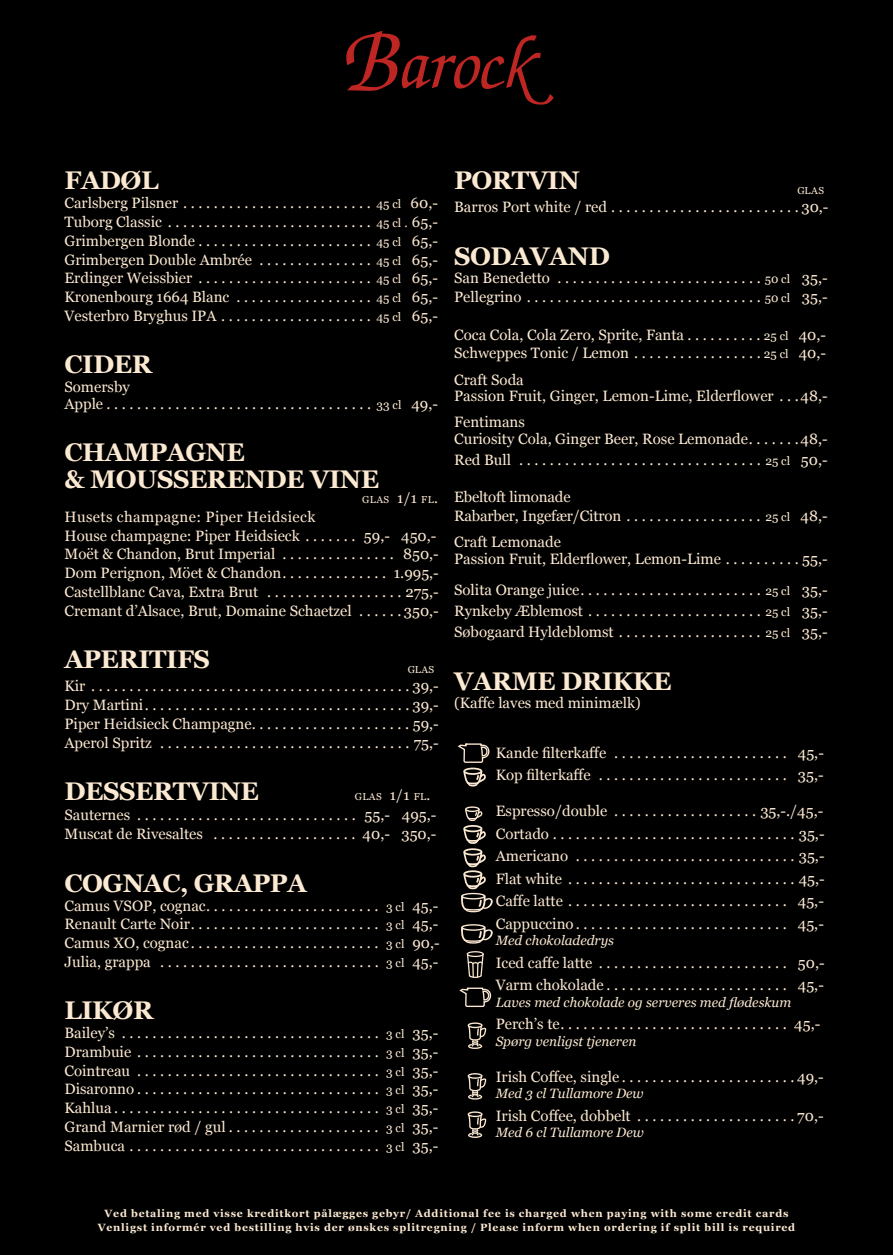
<style>
.page{position:relative;width:893px;height:1255px;background:#fff}
.page>*{position:absolute;margin:0;border:0;box-sizing:border-box;transform-origin:0 0}
.t1{font:700 25.5px/27px "Georgia";letter-spacing:-.02em;color:#fce9d2}
.t2{font:15px/18.8px "Georgia";color:#fce9d2}
.t3{font:italic 13.5px "Georgia";color:#fce9d2}
.t4{font:700 10.5px/13.8px "Georgia";letter-spacing:.07em;color:#fce9d2;text-align:center}
.t5{font:10.05px "Georgia";letter-spacing:.035em;color:#fce9d2}
.s1{font-size:12px}
.s2{font-size:14.4px}
</style>
<div class="page">
<div style="left:0;top:0;width:893px;height:1254px;background:#000"></div>
<svg style="left:467px;top:951px;width:17px;height:26px"></svg>
<svg style="left:468px;top:1022px;width:19px;height:26px"></svg>
<svg style="left:461px;top:924px;width:32px;height:19px"></svg>
<svg style="left:468px;top:1073px;width:19px;height:26px"></svg>
<svg style="left:468px;top:1111px;width:19px;height:26px"></svg>
<svg style="left:459px;top:987px;width:33px;height:20px"></svg>
<svg style="left:457px;top:743px;width:33px;height:43px"></svg>
<svg style="left:461px;top:806px;width:32px;height:106px"></svg>
<svg style="left:346px;top:31px;width:208px;height:74px"></svg>
<h1 class="t1" style="left:64px;top:166px;width:96px">FADØL</h1>
<p class="t2" style="left:64px;top:193px;width:375px;text-align:justify">Carlsberg Pilsner . . . . . . . . . . . . . . . . . . . . . . . . . <span class="s1">45 cl</span> 60,- Tuborg Classic . . . . . . . . . . . . . . . . . . . . . . . . . . . <span class="s1">45 cl .</span> 65,- Grimbergen Blonde . . . . . . . . . . . . . . . . . . . . . . . <span class="s1">45 cl</span> 65,- Grimbergen Double Ambrée . . . . . . . . . . . . . . . <span class="s1">45 cl</span> 65,- Erdinger Weissbier . . . . . . . . . . . . . . . . . . . . . . . <span class="s1">45 cl</span> 65,- Kronenbourg 1664 Blanc . . . . . . . . . . . . . . . . . . <span class="s1">45 cl</span> 65,- Vesterbro Bryghus IPA . . . . . . . . . . . . . . . . . . . . <span class="s1">45 cl</span> 65,-</p>
<h1 class="t1" style="left:64px;top:349px;width:89px">CIDER</h1>
<p class="t2" style="left:64px;top:378px;width:375px;line-height:16.5px">Somersby<br>Apple . . . . . . . . . . . . . . . . . . . . . . . . . . . . . . . . . . . <span class="s1">33 cl</span> 49,-</p>
<h1 class="t1" style="left:64px;top:437px;width:316px">CHAMPAGNE<br>&amp; MOUSSERENDE VINE</h1>
<p class="t5" style="left:362px;top:492px;width:77px">GLAS <span class="s2">1/1</span> FL<span class="s2">.</span></p>
<p class="t2" style="left:64px;top:506px;width:376px">Husets champagne: Piper Heidsieck<br>House champagne: Piper Heidsieck . . . . . . . 59,- 450,- Moët &amp; Chandon, Brut Imperial . . . . . . . . . . . . . . . 850,- Dom Perignon, Möet &amp; Chandon . . . . . . . . . . . . . . 1.995,- Castellblanc Cava, Extra Brut . . . . . . . . . . . . . . . . . . 275,- Cremant d’Alsace, Brut, Domaine Schaetzel . . . . . 350,-</p>
<h1 class="t1" style="left:64px;top:644px;width:147px">APERITIFS</h1>
<p class="t5" style="left:408px;top:662px;width:28px">GLAS</p>
<p class="t2" style="left:64px;top:676px;width:376px;text-align:justify">Kir . . . . . . . . . . . . . . . . . . . . . . . . . . . . . . . . . . . . . . . . . 39,- Dry Martini . . . . . . . . . . . . . . . . . . . . . . . . . . . . . . . . . . 39,- Piper Heidsieck Champagne . . . . . . . . . . . . . . . . . . . . . 59,- Aperol Spritz . . . . . . . . . . . . . . . . . . . . . . . . . . . . . . . . . 75,-</p>
<h1 class="t1" style="left:64px;top:776px;width:196px">DESSERTVINE</h1>
<p class="t5" style="left:355px;top:789px;width:77px">GLAS <span class="s2">1/1</span> FL<span class="s2">.</span></p>
<p class="t2" style="left:64px;top:804px;width:373px;line-height:19.5px">Sauternes . . . . . . . . . . . . . . . . . . . . . . . . . . . . . 55,- 495,-<br>Muscat de Rivesaltes . . . . . . . . . . . . . . . . . . . 40,- 350,-</p>
<h1 class="t1" style="left:64px;top:868px;width:244px">COGNAC, GRAPPA</h1>
<p class="t2" style="left:64px;top:895px;width:377px;text-align:justify">Camus VSOP, cognac . . . . . . . . . . . . . . . . . . . . . . . <span class="s1">3 cl</span> 45,- Renault Carte Noir . . . . . . . . . . . . . . . . . . . . . . . . . <span class="s1">3 cl</span> 45,- Camus XO, cognac . . . . . . . . . . . . . . . . . . . . . . . . . <span class="s1">3 cl</span> 90,- Julia, grappa . . . . . . . . . . . . . . . . . . . . . . . . . . . . . <span class="s1">3 cl</span> 45,-</p>
<h1 class="t1" style="left:64px;top:995px;width:90px">LIKØR</h1>
<p class="t2" style="left:64px;top:1022px;width:375px;text-align:justify">Bailey’s . . . . . . . . . . . . . . . . . . . . . . . . . . . . . . . . . . <span class="s1">3 cl</span> 35,- Drambuie . . . . . . . . . . . . . . . . . . . . . . . . . . . . . . . . <span class="s1">3 cl</span> 35,- Cointreau . . . . . . . . . . . . . . . . . . . . . . . . . . . . . . . . <span class="s1">3 cl</span> 35,- Disaronno . . . . . . . . . . . . . . . . . . . . . . . . . . . . . . . . <span class="s1">3 cl</span> 35,- Kahlua . . . . . . . . . . . . . . . . . . . . . . . . . . . . . . . . . . . <span class="s1">3 cl</span> 35,- Grand Marnier rød / gul . . . . . . . . . . . . . . . . . . . . <span class="s1">3 cl</span> 35,- Sambuca . . . . . . . . . . . . . . . . . . . . . . . . . . . . . . . . . <span class="s1">3 cl</span> 35,-</p>
<h1 class="t1" style="left:454px;top:166px;width:127px">PORTVIN</h1>
<p class="t5" style="left:797px;top:183px;width:28px">GLAS</p>
<p class="t2" style="left:454px;top:197px;width:376px">Barros Port white / red . . . . . . . . . . . . . . . . . . . . . . . . 30,-</p>
<h1 class="t1" style="left:454px;top:241px;width:157px">SODAVAND</h1>
<p class="t2" style="left:454px;top:268px;width:375px">San Benedetto . . . . . . . . . . . . . . . . . . . . . . . . . . . <span class="s1">50 cl</span> 35,-<br>Pellegrino . . . . . . . . . . . . . . . . . . . . . . . . . . . . . . . <span class="s1">50 cl</span> 35,-</p>
<p class="t2" style="left:454px;top:324px;width:374px">Coca Cola, Cola Zero, Sprite, Fanta . . . . . . . . . <span class="s1">25 cl</span> 40,-<br>Schweppes Tonic / Lemon . . . . . . . . . . . . . . . . <span class="s1">25 cl</span> 40,-</p>
<p class="t2" style="left:454px;top:370px;width:375px;line-height:16.5px">Craft Soda<br>Passion Fruit, Ginger, Lemon-Lime, Elderflower . . 48,-</p>
<p class="t2" style="left:454px;top:413px;width:375px;line-height:16.5px">Fentimans<br>Curiosity Cola, Ginger Beer, Rose Lemonade . . . . . . 48,-</p>
<p class="t2" style="left:454px;top:449px;width:375px">Red Bull . . . . . . . . . . . . . . . . . . . . . . . . . . . . . . . . <span class="s1">25 cl</span> 50,-</p>
<p class="t2" style="left:454px;top:487px;width:375px">Ebeltoft limonade<br>Rabarber, Ingefær/Citron . . . . . . . . . . . . . . . . . . <span class="s1">25 cl</span> 48,-</p>
<p class="t2" style="left:454px;top:533px;width:375px;line-height:16.5px">Craft Lemonade<br>Passion Fruit, Elderflower, Lemon-Lime . . . . . . . . . 55,-</p>
<p class="t2" style="left:454px;top:579px;width:375px;line-height:21px;text-align:justify">Solita Orange juice . . . . . . . . . . . . . . . . . . . . . . . . <span class="s1">25 cl</span> 35,- Rynkeby Æblemost . . . . . . . . . . . . . . . . . . . . . . . <span class="s1">25 cl</span> 35,- Søbogaard Hyldeblomst . . . . . . . . . . . . . . . . . . . <span class="s1">25 cl</span> 35,-</p>
<h1 class="t1" style="left:454px;top:666px;width:219px">VARME DRIKKE</h1>
<p class="t2" style="left:454px;top:692px;width:188px">(Kaffe laves med minimælk)</p>
<p class="t2" style="left:496px;top:740px;width:330px;line-height:22.5px">Kande filterkaffe . . . . . . . . . . . . . . . . . . . . . . . 45,-<br>Kop filterkaffe . . . . . . . . . . . . . . . . . . . . . . . . . 35,-</p>
<p class="t2" style="left:496px;top:799px;width:331px;line-height:22.5px;text-align:justify">Espresso/double . . . . . . . . . . . . . . . . . . 35,-./45,- Cortado . . . . . . . . . . . . . . . . . . . . . . . . . . . . . . . . 35,- Americano . . . . . . . . . . . . . . . . . . . . . . . . . . . . . 35,- Flat white . . . . . . . . . . . . . . . . . . . . . . . . . . . . . . 45,- Caffe latte . . . . . . . . . . . . . . . . . . . . . . . . . . . . . 45,- Cappuccino . . . . . . . . . . . . . . . . . . . . . . . . . . . . 45,-</p>
<p class="t3" style="left:496px;top:930px;width:120px">Med chokoladedrys</p>
<p class="t2" style="left:496px;top:950px;width:330px;line-height:22.5px">Iced caffe latte . . . . . . . . . . . . . . . . . . . . . . . . . 50,-<br>Varm chokolade . . . . . . . . . . . . . . . . . . . . . . . . 45,-</p>
<p class="t3" style="left:496px;top:992px;width:297px">Laves med chokolade og serveres med flødeskum</p>
<p class="t2" style="left:496px;top:1014px;width:326px">Perch’s te . . . . . . . . . . . . . . . . . . . . . . . . . . . . . . 45,-</p>
<p class="t3" style="left:496px;top:1031px;width:142px">Spørg venligst tjeneren</p>
<p class="t2" style="left:496px;top:1066px;width:330px">Irish Coffee, single . . . . . . . . . . . . . . . . . . . . . . 49,-</p>
<p class="t3" style="left:496px;top:1083px;width:149px">Med 3 cl Tullamore Dew</p>
<p class="t2" style="left:496px;top:1105px;width:329px">Irish Coffee, dobbelt . . . . . . . . . . . . . . . . . . . . 70,-</p>
<p class="t3" style="left:496px;top:1122px;width:150px">Med 6 cl Tullamore Dew</p>
<p class="t4" style="left:98px;top:1205px;width:699px">Ved betaling med visse kreditkort pålægges gebyr/ Additional fee is charged when paying with some credit cards<br>Venligst informér ved bestilling hvis der ønskes splitregning / Please inform when ordering if split bill is required</p>
</div>
